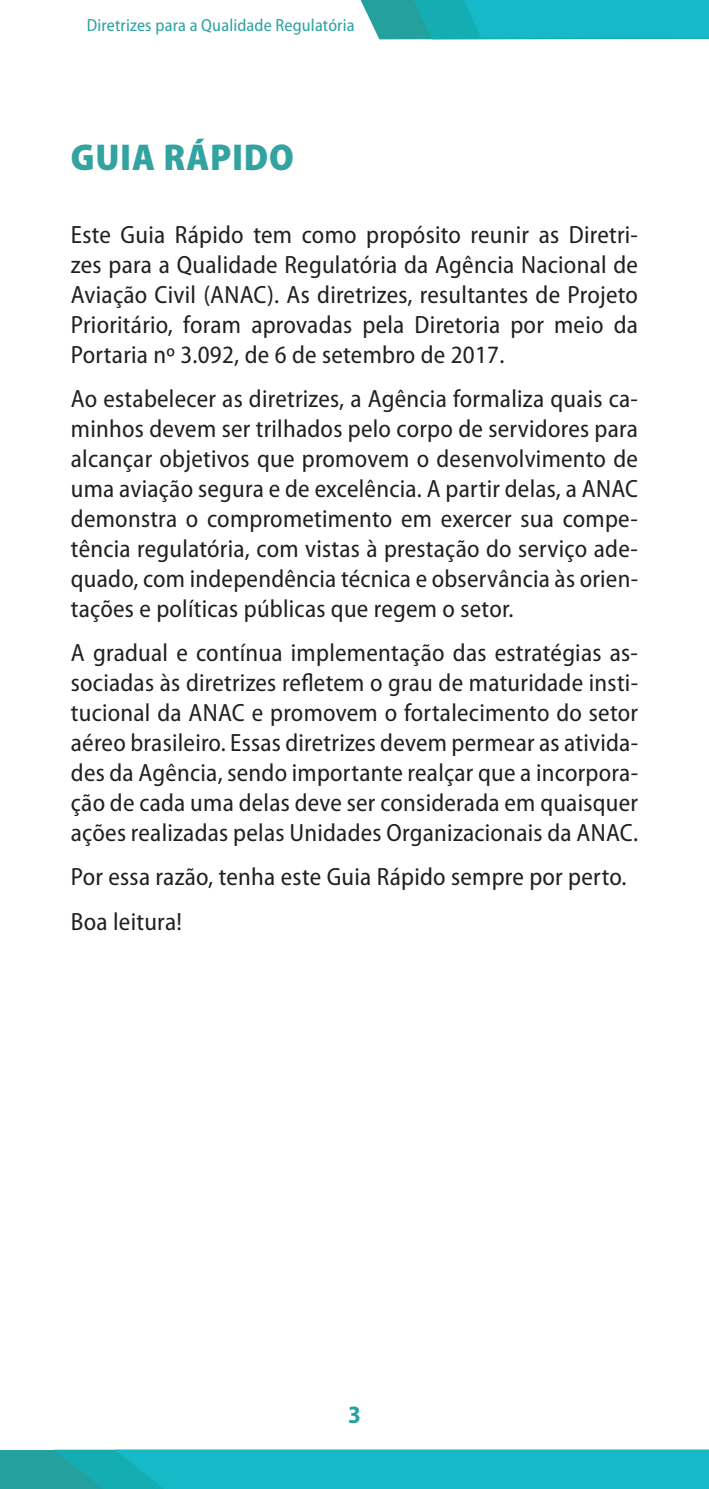
<style>
.page{position:relative;width:709px;height:1489px;background:#fff}
.page>*{position:absolute;margin:0;border:0;box-sizing:border-box;transform-origin:0 0}
.t1{font:900 semi-condensed 37.5px "Myriad Pro";letter-spacing:.02em;color:#32a3a0}
.t2{font:semi-condensed 25px/30px "Myriad Pro";letter-spacing:.01em;color:#231f20;text-align:justify}
.t3{font:700 semi-condensed 25px "Myriad Pro";color:#28a1a0}
.t4{font:semi-condensed 17.5px "Myriad Pro";letter-spacing:.01em;color:#28a1a0}
</style>
<div class="page">
<div style="left:0;top:1449px;width:709px;height:39px;background:#24a19f"></div>
<svg style="left:53px;top:1449px;width:656px;height:39px;background:#18b7c5"></svg>
<svg style="left:360px;top:0;width:349px;height:39px;background:#1db5bf"></svg>
<p class="t4" style="left:87px;top:14px;width:269px">Diretrizes para a Qualidade Regulatória</p>
<h1 class="t1" style="left:71px;top:133px;width:224px">GUIA RÁPIDO</h1>
<p class="t2" style="left:71px;top:219px;width:568px">Este Guia Rápido tem como propósito reunir as Diretri&shy;zes para a Qualidade Regulatória da Agência Nacional de Aviação Civil (ANAC). As diretrizes, resultantes de Projeto Prioritário, foram aprovadas pela Diretoria por meio da Portaria nº 3.092, de 6 de setembro de 2017.</p>
<p class="t2" style="left:71px;top:383px;width:569px">Ao estabelecer as diretrizes, a Agência formaliza quais ca&shy;minhos devem ser trilhados pelo corpo de servidores para alcançar objetivos que promovem o desenvolvimento de uma aviação segura e de excelência. A partir delas, a ANAC demonstra o comprometimento em exercer sua compe&shy;tência regulatória, com vistas à prestação do serviço ade&shy;quado, com independência técnica e observância às orien&shy;tações e políticas públicas que regem o setor.</p>
<p class="t2" style="left:71px;top:637px;width:569px">A gradual e contínua implementação das estratégias as&shy;sociadas às diretrizes refletem o grau de maturidade insti&shy;tucional da ANAC e promovem o fortalecimento do setor aéreo brasileiro. Essas diretrizes devem permear as ativida&shy;des da Agência, sendo importante realçar que a incorpora&shy;ção de cada uma delas deve ser considerada em quaisquer ações realizadas pelas Unidades Organizacionais da ANAC.</p>
<p class="t2" style="left:71px;top:854px;width:557px;line-height:44.2px">Por essa razão, tenha este Guia Rápido sempre por perto.<br>Boa leitura!</p>
<p class="t3" style="left:348px;top:1398px;width:14px">3</p>
</div>
